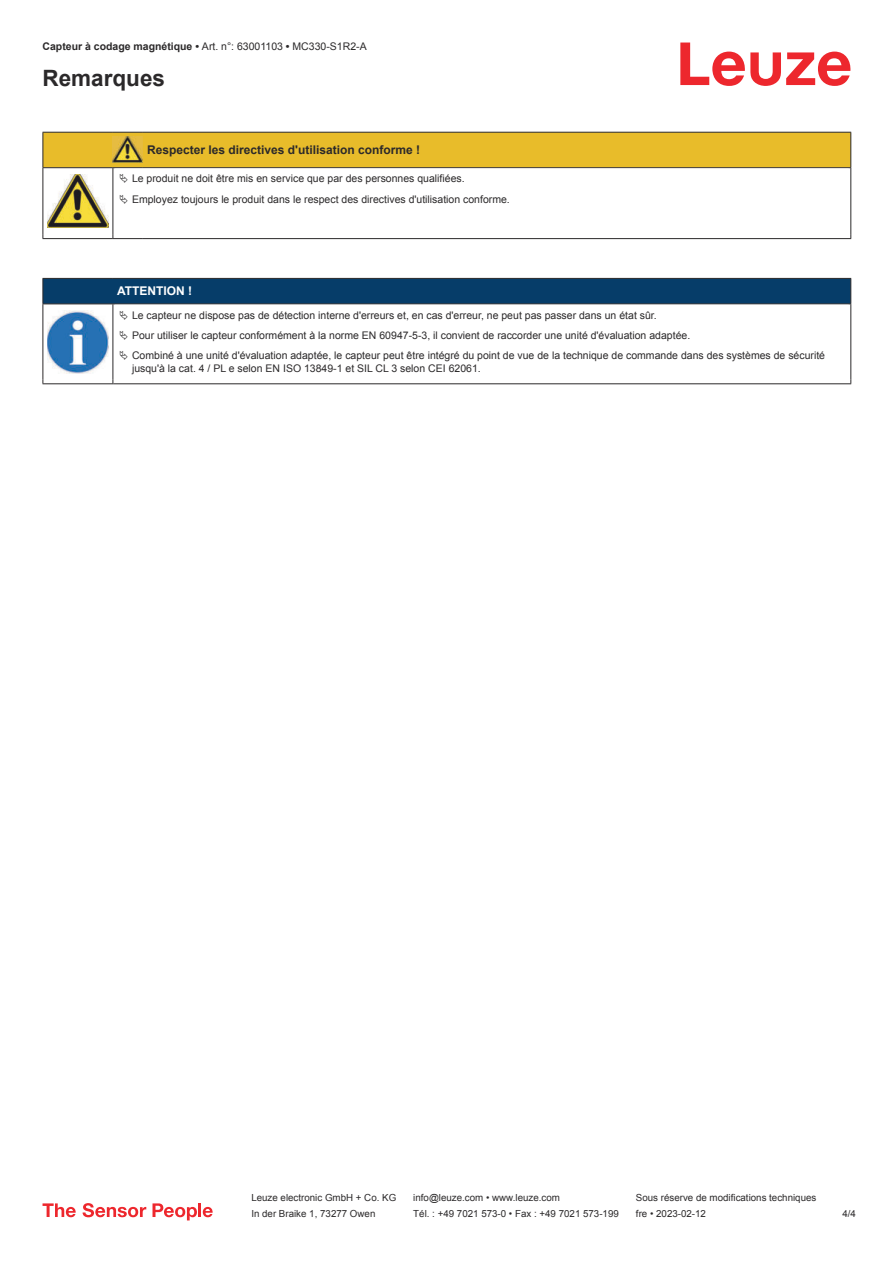
<style>
.page{position:relative;width:893px;height:1263px;background:#fff}
.page>*{position:absolute;margin:0;border:0;box-sizing:border-box;transform-origin:0 0}
.t1{font:700 22.5px "Arial";color:#2b292a}
.t2{font:700 12px "Arial";color:#2b292a}
.t3{font:700 12px "Arial";color:#fff}
.t4{font:10.5px/20.2px "Arial";color:#2b292a}
.t5{font:9.75px "Arial";color:#2b292a}
.s1{font-weight:700}
</style>
<div class="page">
<svg style="left:680px;top:43px;width:170px;height:43px"></svg>
<svg style="left:43px;top:1203px;width:33px;height:14px"></svg>
<svg style="left:83px;top:1203px;width:63px;height:14px"></svg>
<svg style="left:153px;top:1203px;width:44px;height:17px"></svg>
<hr style="left:198px;top:1203px;width:3px;height:14px;background:#ed272d">
<svg style="left:203px;top:1207px;width:10px;height:10px"></svg>
<hr style="left:43px;top:168px;width:1px;height:66px;background:#2b292a">
<hr style="left:113px;top:168px;width:1px;height:66px;background:#2b292a">
<hr style="left:850px;top:168px;width:1px;height:66px;background:#2b292a">
<hr style="left:43px;top:238px;width:70px;height:1px;background:#2b292a">
<hr style="left:113px;top:238px;width:30px;height:1px;background:#2b292a">
<hr style="left:143px;top:238px;width:708px;height:1px;background:#2b292a">
<img style="left:47px;top:209px;width:61px;height:19px">
<hr style="left:43px;top:304px;width:70px;height:1px;background:#2b292a">
<svg style="left:43px;top:278px;width:808px;height:26px;background:#093c65"></svg>
<hr style="left:113px;top:304px;width:738px;height:1px;background:#2b292a">
<hr style="left:43px;top:304px;width:1px;height:75px;background:#2b292a">
<hr style="left:113px;top:304px;width:1px;height:75px;background:#2b292a">
<hr style="left:850px;top:304px;width:1px;height:75px;background:#2b292a">
<hr style="left:43px;top:383px;width:70px;height:1px;background:#2b292a">
<hr style="left:113px;top:383px;width:738px;height:1px;background:#2b292a">
<img style="left:47px;top:310px;width:61px;height:63px">
<svg style="left:43px;top:132px;width:808px;height:77px"></svg>
<p class="t4" style="left:43px;top:37px;width:326px"><span class="s1">Capteur à codage magnétique •</span> Art. n°: 63001103 <span class="s1">•</span> MC330-S1R2-A</p>
<h1 class="t1" style="left:43px;top:70px;width:124px">Remarques</h1>
<p class="t2" style="left:147px;top:145px;width:274px">Respecter les directives d'utilisation conforme !</p>
<p class="t4" style="left:132px;top:170px;width:379px">Le produit ne doit être mis en service que par des personnes qualifiées.<br>Employez toujours le produit dans le respect des directives d'utilisation conforme.</p>
<p class="t3" style="left:117px;top:287px;width:77px">ATTENTION !</p>
<p class="t4" style="left:132px;top:306px;width:695px">Le capteur ne dispose pas de détection interne d'erreurs et, en cas d'erreur, ne peut pas passer dans un état sûr.<br>Pour utiliser le capteur conformément à la norme EN 60947-5-3, il convient de raccorder une unité d'évaluation adaptée.<br>Combiné à une unité d'évaluation adaptée, le capteur peut être intégré du point de vue de la technique de commande dans des systèmes de sécurité</p>
<p class="t4" style="left:132px;top:359px;width:350px">jusqu'à la cat. 4 / PL e selon EN ISO 13849-1 et SIL CL 3 selon CEI 62061.</p>
<p class="t5" style="left:251px;top:1194px;width:146px">Leuze electronic GmbH + Co. KG</p>
<p class="t5" style="left:413px;top:1194px;width:148px">info@leuze.com • www.leuze.com</p>
<p class="t5" style="left:636px;top:1194px;width:182px">Sous réserve de modifications techniques</p>
<p class="t5" style="left:251px;top:1210px;width:126px">In der Braike 1, 73277 Owen</p>
<p class="t5" style="left:413px;top:1210px;width:207px">Tél. : +49 7021 573-0 • Fax : +49 7021 573-199</p>
<p class="t5" style="left:636px;top:1210px;width:72px">fre • 2023-02-12</p>
<p class="t5" style="left:842px;top:1210px;width:15px">4 /4</p>
</div>
